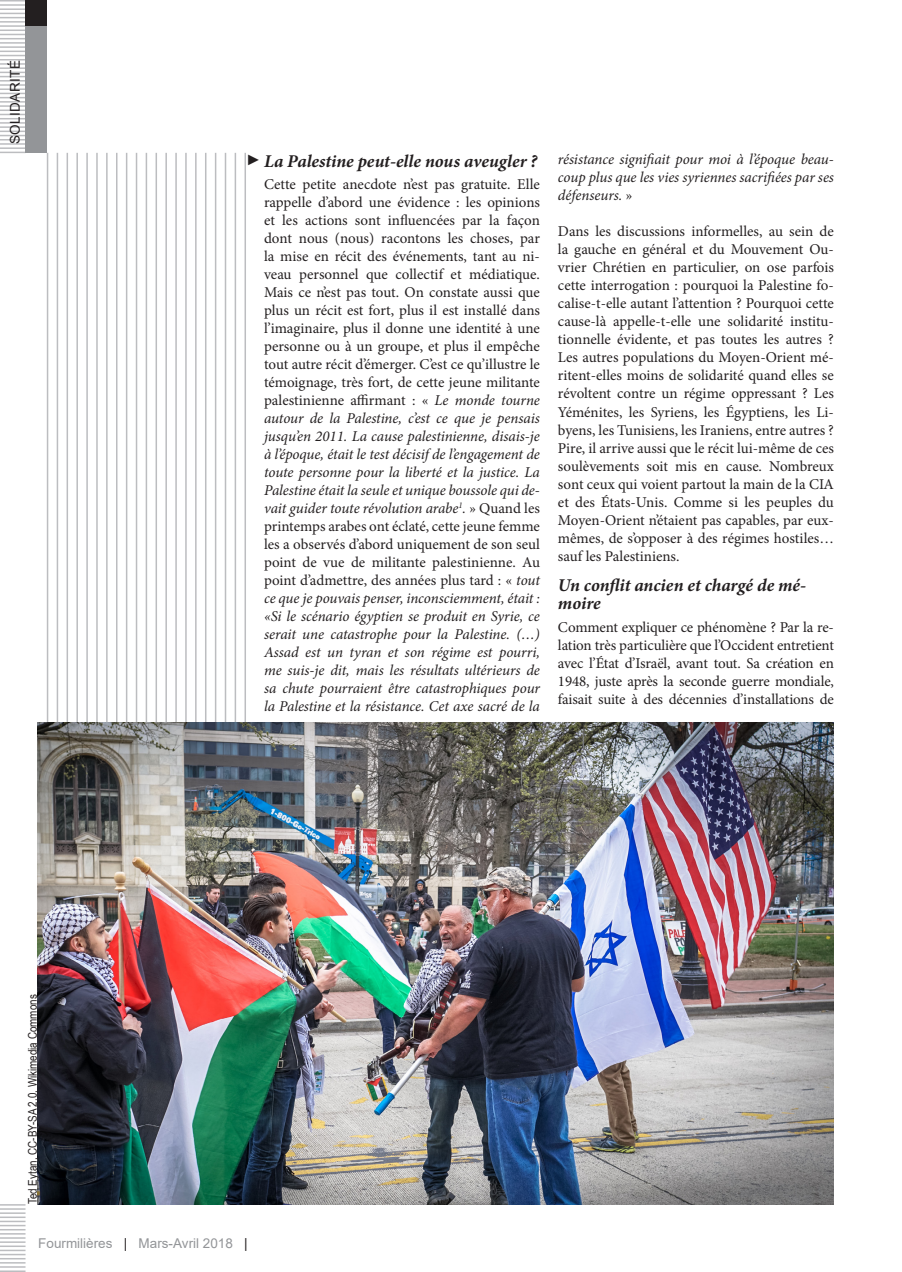
<style>
.page{position:relative;width:902px;height:1272px;background:#fff}
.page>*{position:absolute;margin:0;border:0;box-sizing:border-box;transform-origin:0 0}
.SOUS_TITRE_12{font:italic 700 18px/18px "Minion Pro";letter-spacing:-.005em;color:#231f20}
.t1{font:15px/18px "Minion Pro";letter-spacing:-.005em;color:#231f20;text-align:justify}
.t2{font:italic 15px/18px "Minion Pro";letter-spacing:-.005em;color:#231f20;text-align:justify}
.t3{font:15px "Arial";color:#231f20}
.t4{font:13.5px "Arial";color:#939598}
.Rubrique_N{font:13.5px "Arial";letter-spacing:.035em;color:#231f20}
.NBP2{font:12px "Arial Narrow";color:#231f20}
.s1{font-style:italic}
.s2{font-style:normal}
.s3{color:#231f20}
</style>
<div class="page">
<svg style="left:0;top:1204px;width:26px;height:13px"></svg>
<hr style="left:0;top:1220px;width:26px;height:2px;background:#bcbdc0">
<hr style="left:0;top:1224px;width:26px;height:2px;background:#bcbdc0">
<hr style="left:0;top:1228px;width:26px;height:2px;background:#bcbdc0">
<hr style="left:0;top:1232px;width:26px;height:2px;background:#bcbdc0">
<svg style="left:0;top:1237px;width:26px;height:9px"></svg>
<hr style="left:0;top:1249px;width:26px;height:2px;background:#bcbdc0">
<hr style="left:0;top:1253px;width:26px;height:2px;background:#bcbdc0">
<hr style="left:0;top:1257px;width:26px;height:2px;background:#bcbdc0">
<hr style="left:0;top:1261px;width:26px;height:2px;background:#bcbdc0">
<svg style="left:0;top:1266px;width:26px;height:5px"></svg>
<hr style="left:244px;top:153px;width:2px;height:1050px;background:#bcbdc0">
<hr style="left:234px;top:153px;width:2px;height:1050px;background:#bcbdc0">
<hr style="left:225px;top:153px;width:1px;height:1050px;background:#bcbdc0">
<hr style="left:215px;top:153px;width:1px;height:1050px;background:#bcbdc0">
<hr style="left:205px;top:153px;width:1px;height:1050px;background:#bcbdc0">
<hr style="left:195px;top:153px;width:1px;height:1050px;background:#bcbdc0">
<hr style="left:185px;top:153px;width:2px;height:1050px;background:#bcbdc0">
<hr style="left:175px;top:153px;width:2px;height:1050px;background:#bcbdc0">
<hr style="left:165px;top:153px;width:2px;height:1050px;background:#bcbdc0">
<hr style="left:155px;top:153px;width:2px;height:1050px;background:#bcbdc0">
<hr style="left:146px;top:153px;width:1px;height:1050px;background:#bcbdc0">
<hr style="left:136px;top:153px;width:1px;height:1050px;background:#bcbdc0">
<hr style="left:126px;top:153px;width:1px;height:1050px;background:#bcbdc0">
<hr style="left:116px;top:153px;width:1px;height:1050px;background:#bcbdc0">
<hr style="left:106px;top:153px;width:2px;height:1050px;background:#bcbdc0">
<hr style="left:96px;top:153px;width:2px;height:1050px;background:#bcbdc0">
<hr style="left:86px;top:153px;width:2px;height:1050px;background:#bcbdc0">
<hr style="left:76px;top:153px;width:2px;height:1050px;background:#bcbdc0">
<hr style="left:67px;top:153px;width:1px;height:1050px;background:#bcbdc0">
<hr style="left:57px;top:153px;width:1px;height:1050px;background:#bcbdc0">
<hr style="left:47px;top:153px;width:1px;height:1050px;background:#bcbdc0">
<hr style="left:0;top:4px;width:26px;height:2px;background:#bcbdc0">
<svg style="left:0;top:0;width:26px;height:1px"></svg>
<hr style="left:0;top:8px;width:26px;height:2px;background:#bcbdc0">
<svg style="left:0;top:13px;width:26px;height:5px"></svg>
<hr style="left:0;top:21px;width:26px;height:2px;background:#bcbdc0">
<hr style="left:0;top:25px;width:26px;height:2px;background:#bcbdc0">
<svg style="left:0;top:30px;width:26px;height:9px"></svg>
<hr style="left:0;top:42px;width:26px;height:2px;background:#bcbdc0">
<hr style="left:0;top:46px;width:26px;height:2px;background:#bcbdc0">
<svg style="left:0;top:51px;width:26px;height:9px"></svg>
<hr style="left:0;top:63px;width:26px;height:2px;background:#bcbdc0">
<hr style="left:0;top:67px;width:26px;height:2px;background:#bcbdc0">
<svg style="left:0;top:72px;width:26px;height:5px"></svg>
<hr style="left:0;top:80px;width:26px;height:2px;background:#bcbdc0">
<hr style="left:0;top:84px;width:26px;height:2px;background:#bcbdc0">
<hr style="left:0;top:88px;width:26px;height:2px;background:#bcbdc0">
<svg style="left:0;top:93px;width:26px;height:5px"></svg>
<hr style="left:0;top:101px;width:26px;height:2px;background:#bcbdc0">
<hr style="left:0;top:105px;width:26px;height:2px;background:#bcbdc0">
<hr style="left:0;top:109px;width:26px;height:2px;background:#bcbdc0">
<svg style="left:0;top:114px;width:26px;height:5px"></svg>
<hr style="left:0;top:122px;width:26px;height:2px;background:#bcbdc0">
<hr style="left:0;top:126px;width:26px;height:2px;background:#bcbdc0">
<svg style="left:0;top:131px;width:26px;height:9px"></svg>
<hr style="left:0;top:143px;width:26px;height:2px;background:#bcbdc0">
<hr style="left:0;top:147px;width:26px;height:2px;background:#bcbdc0">
<svg style="left:0;top:152px;width:26px;height:1px"></svg>
<div style="left:26px;top:26px;width:21px;height:127px;background:#939598"></div>
<div style="left:26px;top:0;width:21px;height:26px;background:#231f20"></div>
<img style="left:38px;top:723px;width:795px;height:481px">
<p class="Rubrique_N" style="left:6px;top:144px;width:86px;rotate:-90deg">SOLIDARITÉ</p>
<p class="SOUS_TITRE_12" style="left:264px;top:151px;width:275px">La Palestine peut-elle nous aveugler ?</p>
<p class="t1" style="left:264px;top:175px;width:277px">Cette petite anecdote n’est pas gratuite. Elle rappelle d’abord une évidence : les opinions et les actions sont influencées par la façon dont nous (nous) racontons les choses, par la mise en récit des événements, tant au ni&shy;veau personnel que collectif et médiatique.<br>Mais ce n’est pas tout. On constate aussi que plus un récit est fort, plus il est installé dans l’imaginaire, plus il donne une identité à une personne ou à un groupe, et plus il empêche tout autre récit d’émerger. C’est ce qu’illustre le témoignage, très fort, de cette jeune militante palestinienne affirmant : « <span class="s1">Le monde tourne autour de la Palestine, c’est ce que je pensais jusqu’en 2011. La cause palestinienne, disais-je à l’époque, était le test décisif de l’engagement de toute personne pour la liberté et la justice. La Palestine était la seule et unique boussole qui de&shy;vait guider toute révolution arabe</span><sup>1</sup><span class="s1">.</span> » Quand les printemps arabes ont éclaté, cette jeune femme les a observés d’abord uniquement de son seul point de vue de militante palestinienne. Au point d’admettre, des années plus tard : « <span class="s1">tout ce que je pouvais penser, inconsciemment, était : «Si le scénario égyptien se produit en Syrie, ce serait une catastrophe pour la Palestine. (…)<br>Assad est un tyran et son régime est pourri, me suis-je dit, mais les résultats ultérieurs de sa chute pourraient être catastrophiques pour la Palestine et la résistance. Cet axe sacré de la</span></p>
<p class="t3" style="left:246px;top:149px;width:16px">►</p>
<p class="t2" style="left:558px;top:150px;width:277px">résistance signifiait pour moi à l’époque beau&shy;coup plus que les vies syriennes sacrifiées par ses défenseurs. <span class="s2">»</span></p>
<p class="t1" style="left:558px;top:223px;width:277px">Dans les discussions informelles, au sein de la gauche en général et du Mouvement Ou&shy;vrier Chrétien en particulier, on ose parfois cette interrogation : pourquoi la Palestine fo&shy;calise-t-elle autant l’attention ? Pourquoi cette cause-là appelle-t-elle une solidarité institu&shy;tionnelle évidente, et pas toutes les autres ?<br>Les autres populations du Moyen-Orient mé&shy;ritent-elles moins de solidarité quand elles se révoltent contre un régime oppressant ? Les Yéménites, les Syriens, les Égyptiens, les Li&shy;byens, les Tunisiens, les Iraniens, entre autres ?<br>Pire, il arrive aussi que le récit lui-même de ces soulèvements soit mis en cause. Nombreux sont ceux qui voient partout la main de la CIA et des États-Unis. Comme si les peuples du Moyen-Orient n’étaient pas capables, par eux&shy;mêmes, de s’opposer à des régimes hostiles… sauf les Palestiniens.</p>
<p class="SOUS_TITRE_12" style="left:558px;top:576px;width:250px">Un conflit ancien et chargé de mé&shy;moire</p>
<p class="t1" style="left:558px;top:618px;width:277px">Comment expliquer ce phénomène ? Par la re&shy;lation très particulière que l’Occident entretient avec l’État d’Israël, avant tout. Sa création en 1948, juste après la seconde guerre mondiale, faisait suite à des décennies d’installations de</p>
<p class="NBP2" style="left:24px;top:1204px;width:211px;rotate:-90deg">Ted Eytan, CC-BY-SA 2.0, Wikimedia Commons</p>
<p class="t4" style="left:38px;top:1233px;width:211px">Fourmilières <span class="s3">|</span> Mars-Avril 2018 <span class="s3">|</span></p>
</div>
